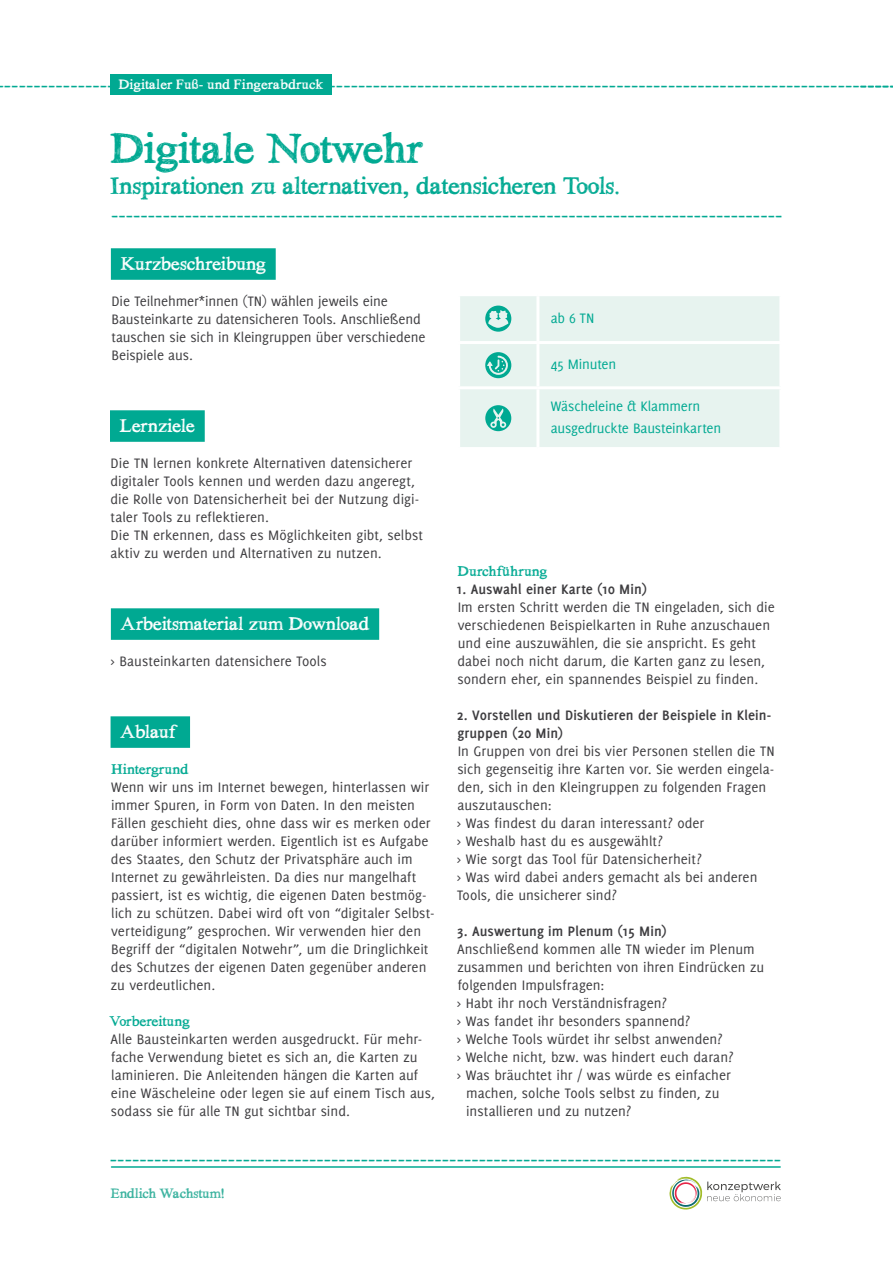
<style>
.page{position:relative;width:893px;height:1263px;background:#fff}
.page>*{position:absolute;margin:0;border:0;box-sizing:border-box;transform-origin:0 0}
.t1{font:45px "Hand TIMES";letter-spacing:-.025em;color:#00a992}
.t2{font:25.5px "Hand TIMES";letter-spacing:-.025em;color:#00a992}
.t3{font:19.5px "Hand TIMES";color:#00a992;scale:1.15 1}
.t4{font:19.5px "Hand TIMES";letter-spacing:-.02em;color:#fff}
.t5{font:15px/18px "Delicious";letter-spacing:.005em;color:#3e3d40}
.t6{font:700 15px/18px "Delicious";letter-spacing:.005em;color:#3e3d40}
.t7{font:15px/22.2px "Delicious";letter-spacing:-.01em;color:#00a992}
.t8{font:15px "Hand TIMES";letter-spacing:-.005em;color:#00a992}
.t9{font:14.4px "Hand TIMES";color:#fff}
.t10{font:14.4px "Hand TIMES";letter-spacing:-.02em;color:#37b19d}
</style>
<div class="page">
<svg style="left:669px;top:1176px;width:112px;height:34px"></svg>
<div style="left:111px;top:248px;width:165px;height:32px;background:#00a992"></div>
<div style="left:111px;top:716px;width:79px;height:32px;background:#00a992"></div>
<div style="left:460px;top:296px;width:319px;height:151px;background:#e7f3ef"></div>
<hr style="left:536px;top:296px;width:3px;height:45px;background:#fff">
<hr style="left:457px;top:341px;width:81px;height:3px;background:#fff">
<hr style="left:538px;top:341px;width:244px;height:3px;background:#fff">
<hr style="left:536px;top:344px;width:3px;height:42px;background:#fff">
<hr style="left:457px;top:386px;width:81px;height:3px;background:#fff">
<hr style="left:538px;top:386px;width:244px;height:3px;background:#fff">
<hr style="left:536px;top:389px;width:3px;height:58px;background:#fff">
<svg style="left:485px;top:306px;width:26px;height:26px"></svg>
<svg style="left:485px;top:352px;width:26px;height:26px"></svg>
<svg style="left:485px;top:405px;width:26px;height:26px"></svg>
<div style="left:111px;top:608px;width:268px;height:32px;background:#00a992"></div>
<div style="left:110px;top:410px;width:95px;height:32px;background:#00a992"></div>
<div style="left:110px;top:74px;width:222px;height:21px;background:#00a992"></div>
<hr style="left:112px;top:1166px;width:668px;height:2px;background:#00a992">
<p class="t9" style="left:118px;top:76px;width:206px">Digitaler Fuß- und Fingerabdruck</p>
<h3 class="t3" style="left:-3px;top:73px;width:778px">-------------------------------------------------------------------------------------------------------------------------</h3>
<h1 class="t1" style="left:110px;top:123px;width:315px">Digitale Notwehr</h1>
<h2 class="t2" style="left:110px;top:172px;width:512px">Inspirationen zu alternativen, datensicheren Tools.</h2>
<h3 class="t4" style="left:121px;top:253px;width:147px">Kurzbeschreibung</h3>
<p class="t5" style="left:111px;top:292px;width:315px">Die Teilnehmer*innen (TN) wählen jeweils eine Bausteinkarte zu datensicheren Tools. Anschließend tauschen sie sich in Kleingruppen über verschiedene Beispiele aus.</p>
<h3 class="t4" style="left:120px;top:415px;width:77px">Lernziele</h3>
<p class="t5" style="left:110px;top:454px;width:314px">Die TN lernen konkrete Alternativen datensicherer digitaler Tools kennen und werden dazu angeregt, die Rolle von Datensicherheit bei der Nutzung digi&shy;taler Tools zu reflektieren.<br>Die TN erkennen, dass es Möglichkeiten gibt, selbst aktiv zu werden und Alternativen zu nutzen.</p>
<h3 class="t4" style="left:121px;top:613px;width:250px">Arbeitsmaterial zum Download</h3>
<p class="t5" style="left:110px;top:652px;width:218px">&gt; Bausteinkarten datensichere Tools</p>
<h3 class="t4" style="left:120px;top:721px;width:57px">Ablauf</h3>
<p class="t8" style="left:111px;top:761px;width:79px">Hintergrund</p>
<p class="t5" style="left:111px;top:778px;width:325px">Wenn wir uns im Internet bewegen, hinterlassen wir immer Spuren, in Form von Daten. In den meisten Fällen geschieht dies, ohne dass wir es merken oder darüber informiert werden. Eigentlich ist es Aufgabe des Staates, den Schutz der Privatsphäre auch im Internet zu gewährleisten. Da dies nur mangelhaft passiert, ist es wichtig, die eigenen Daten bestmög&shy;lich zu schützen. Dabei wird oft von “digitaler Selbst&shy;verteidigung” gesprochen. Wir verwenden hier den Begriff der “digitalen Notwehr”, um die Dringlichkeit des Schutzes der eigenen Daten gegenüber anderen zu verdeutlichen.</p>
<p class="t8" style="left:110px;top:1013px;width:82px">Vorbereitung</p>
<p class="t5" style="left:110px;top:1030px;width:326px">Alle Bausteinkarten werden ausgedruckt. Für mehr&shy;fache Verwendung bietet es sich an, die Karten zu laminieren. Die Anleitenden hängen die Karten auf eine Wäscheleine oder legen sie auf einem Tisch aus, sodass sie für alle TN gut sichtbar sind.</p>
<p class="t7" style="left:551px;top:306px;width:45px">ab 6 TN</p>
<p class="t7" style="left:551px;top:353px;width:67px">45 Minuten</p>
<p class="t7" style="left:551px;top:395px;width:172px">Wäscheleine &amp; Klammern ausgedruckte Bausteinkarten</p>
<p class="t8" style="left:458px;top:563px;width:91px">Durchführung</p>
<p class="t6" style="left:456px;top:580px;width:192px">1. Auswahl einer Karte (10 Min)</p>
<p class="t5" style="left:457px;top:598px;width:319px">Im ersten Schritt werden die TN eingeladen, sich die verschiedenen Beispielkarten in Ruhe anzuschauen und eine auszuwählen, die sie anspricht. Es geht dabei noch nicht darum, die Karten ganz zu lesen, sondern eher, ein spannendes Beispiel zu finden.</p>
<p class="t6" style="left:457px;top:706px;width:316px">2. Vorstellen und Diskutieren der Beispiele in Klein&shy;gruppen (20 Min)</p>
<p class="t5" style="left:457px;top:742px;width:320px">In Gruppen von drei bis vier Personen stellen die TN sich gegenseitig ihre Karten vor. Sie werden eingela&shy;den, sich in den Kleingruppen zu folgenden Fragen auszutauschen:<br>&gt; Was findest du daran interessant? oder<br>&gt; Weshalb hast du es ausgewählt?<br>&gt; Wie sorgt das Tool für Datensicherheit?<br>&gt; Was wird dabei anders gemacht als bei anderen Tools, die unsicherer sind?</p>
<p class="t6" style="left:457px;top:922px;width:212px">3. Auswertung im Plenum (15 Min)</p>
<p class="t5" style="left:457px;top:940px;width:299px">Anschließend kommen alle TN wieder im Plenum</p>
<p class="t5" style="left:457px;top:958px;width:308px">zusammen und berichten von ihren Eindrücken zu</p>
<p class="t5" style="left:458px;top:976px;width:148px">folgenden Impulsfragen:</p>
<p class="t5" style="left:457px;top:994px;width:212px">&gt; Habt ihr noch Verständnisfragen?</p>
<p class="t5" style="left:457px;top:1012px;width:235px">&gt; Was fandet ihr besonders spannend?</p>
<p class="t5" style="left:457px;top:1030px;width:267px">&gt; Welche Tools würdet ihr selbst anwenden?</p>
<p class="t5" style="left:457px;top:1048px;width:278px">&gt; Welche nicht, bzw. was hindert euch daran?</p>
<p class="t5" style="left:457px;top:1066px;width:276px">&gt; Was bräuchtet ihr / was würde es einfacher</p>
<p class="t5" style="left:466px;top:1084px;width:255px">machen, solche Tools selbst zu finden, zu</p>
<p class="t5" style="left:466px;top:1102px;width:167px">installieren und zu nutzen?</p>
<h3 class="t3" style="left:110px;top:1147px;width:585px">-------------------------------------------------------------------------------------------</h3>
<p class="t10" style="left:111px;top:1185px;width:116px">Endlich Wachstum!</p>
</div>
